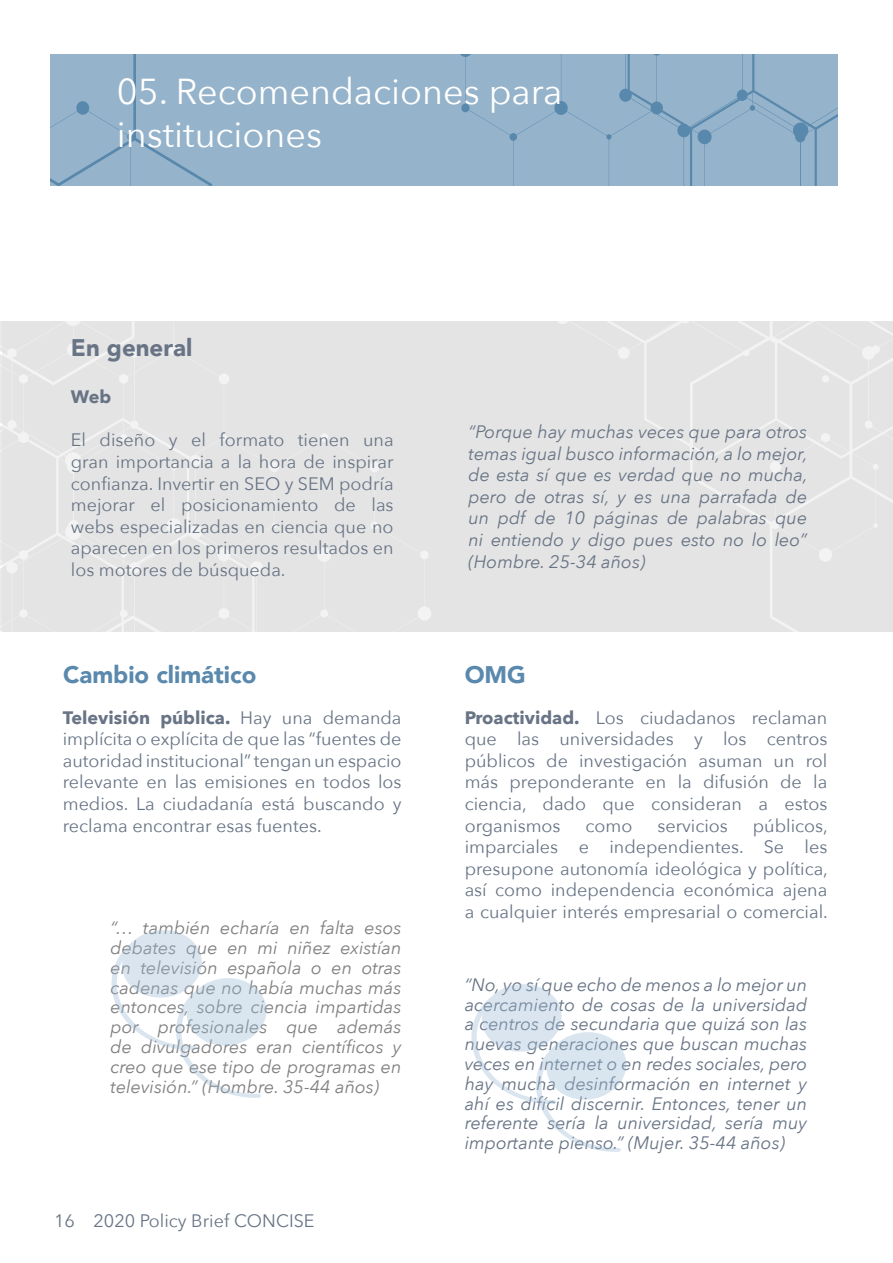
<style>
.page{position:relative;width:893px;height:1263px;background:#fff}
.page>*{position:absolute;margin:0;border:0;box-sizing:border-box;transform-origin:0 0}
.t1{font:36px/43.2px "Avenir Next";color:#fff}
.t2{font:900 24px "Avenir";color:#5a89ad}
.t3{font:900 24px "Avenir";color:#687485}
.t4{font:18px/21.6px "Avenir Next";color:#687485;text-align:justify}
.t5{font:italic 18px/19.8px "Avenir Next";color:#687485;text-align:justify}
.t6{font:italic 18px/19.8px "Avenir Next";color:#7f7f7f;text-align:justify}
.t7{font:700 18px "Avenir Next";color:#687485}
.s1{font-weight:700}
</style>
<div class="page">
<div style="left:0;top:321px;width:893px;height:310px;background:#e4e4e4"></div>
<div style="left:51px;top:54px;width:787px;height:132px;background:#95b3ca"></div>
<svg style="left:111px;top:930px;width:156px;height:168px"></svg>
<svg style="left:471px;top:984px;width:156px;height:168px"></svg>
<h1 class="t1" style="left:117px;top:68px;width:447px">05. Recomendaciones para instituciones</h1>
<h2 class="t3" style="left:71px;top:327px;width:123px">En general</h2>
<p class="t7" style="left:71px;top:381px;width:42px">Web</p>
<p class="t4" style="left:71px;top:429px;width:324px">El diseño y el formato tienen una gran importancia a la hora de inspirar confianza. Invertir en SEO y SEM podría mejorar el posicionamiento de las webs especializadas en ciencia que no aparecen en los primeros resultados en los motores de búsqueda.</p>
<p class="t5" style="left:468px;top:420px;width:341px;line-height:21.6px">“Porque hay muchas veces que para otros temas igual busco información, a lo mejor, de esta sí que es verdad que no mucha, pero de otras sí, y es una parrafada de un pdf de 10 páginas de palabras que ni entiendo y digo pues esto no lo leo” (Hombre. 25-34 años)</p>
<h2 class="t2" style="left:63px;top:654px;width:195px">Cambio climático</h2>
<p class="t4" style="left:63px;top:706px;width:340px"><span class="s1">Televisión pública.</span> Hay una demanda implícita o explícita de que las “fuentes de autoridad institucional” tengan un espacio relevante en las emisiones en todos los medios. La ciudadanía está buscando y reclama encontrar esas fuentes.</p>
<p class="t6" style="left:111px;top:917px;width:292px">“… también echaría en falta esos debates que en mi niñez existían en televisión española o en otras cadenas que no había muchas más entonces, sobre ciencia impartidas por profesionales que además de divulgadores eran científicos y creo que ese tipo de programas en televisión.” (Hombre. 35-44 años)</p>
<p class="t4" style="left:54px;top:1209px;width:262px">16 2020 Policy Brief CONCISE</p>
<h2 class="t2" style="left:465px;top:654px;width:63px">OMG</h2>
<p class="t4" style="left:465px;top:706px;width:364px"><span class="s1">Proactividad.</span> Los ciudadanos reclaman que las universidades y los centros públicos de investigación asuman un rol más preponderante en la difusión de la ciencia, dado que consideran a estos organismos</p>
<p class="t4" style="left:465px;top:814px;width:365px;text-indent:288px">públicos, imparciales e independientes. Se les presupone autonomía ideológica y política, así como independencia económica ajena a cualquier interés empresarial o comercial.</p>
<p class="t4" style="left:586px;top:814px;width:48px">como</p>
<p class="t4" style="left:657px;top:814px;width:72px">servicios</p>
<p class="t5" style="left:465px;top:974px;width:344px">“No, yo sí que echo de menos a lo mejor un acercamiento de cosas de la universidad a centros de secundaria que quizá son las nuevas generaciones que buscan muchas veces en internet o en redes sociales, pero hay mucha desinformación en internet y ahí es difícil discernir. Entonces, tener un referente sería la universidad, sería muy importante pienso.” (Mujer. 35-44 años)</p>
</div>
